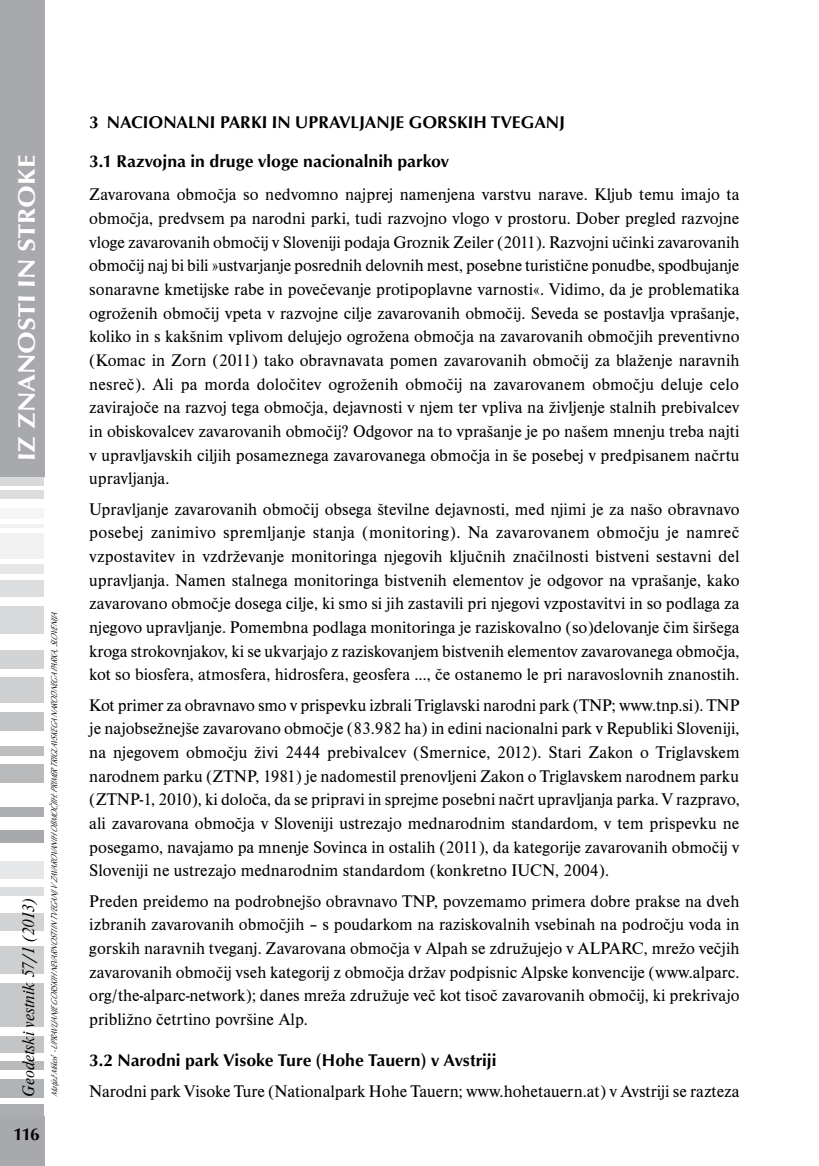
<style>
.page{position:relative;width:819px;height:1166px;background:#fff}
.page>*{position:absolute;margin:0;border:0;box-sizing:border-box;transform-origin:0 0}
.t1{font:500 24.5px "Optus TEE";color:#fff;scale:1.1 1}
.t2{font:17.5px/23.6px "Nimbus Rom DEE";color:#000;text-align:justify}
.t3{font:500 17.5px "Optus TEE";color:#000}
.t4{font:italic 17.5px "Nimbus Rom DEE";letter-spacing:-.015em;color:#000}
.t5{font:italic 8.75px "Optus TEE";color:#000;scale:.8 1}
</style>
<div class="page">
<div style="left:0;top:1116px;width:44px;height:50px;background:#a7a9ac"></div>
<div style="left:0;top:581px;width:44px;height:16px;background:#dcddde"></div>
<div style="left:0;top:607px;width:44px;height:27px;background:#d7d9da"></div>
<div style="left:0;top:650px;width:44px;height:18px;background:#d1d3d4"></div>
<div style="left:0;top:677px;width:44px;height:26px;background:#cdcfd0"></div>
<div style="left:0;top:712px;width:44px;height:18px;background:#c2c4c6"></div>
<div style="left:0;top:746px;width:44px;height:9px;background:#bcbec0"></div>
<div style="left:0;top:764px;width:44px;height:19px;background:#b8babc"></div>
<div style="left:0;top:807px;width:44px;height:10px;background:#abadb0"></div>
<div style="left:0;top:830px;width:44px;height:12px;background:#a7a9ac"></div>
<div style="left:0;top:861px;width:44px;height:17px;background:#e6e7e8"></div>
<div style="left:0;top:888px;width:44px;height:8px;background:#dcddde"></div>
<div style="left:0;top:913px;width:44px;height:17px;background:#d1d3d4"></div>
<div style="left:0;top:946px;width:44px;height:28px;background:#cdcfd0"></div>
<div style="left:0;top:983px;width:44px;height:44px;background:#c7c8ca"></div>
<div style="left:0;top:1036px;width:44px;height:16px;background:#c2c4c6"></div>
<div style="left:0;top:1061px;width:44px;height:9px;background:#b8babc"></div>
<div style="left:0;top:1079px;width:44px;height:18px;background:#b1b4b6"></div>
<div style="left:0;top:1104px;width:44px;height:12px;background:#abadb0"></div>
<div style="left:0;top:477px;width:44px;height:9px;background:#d7d9da"></div>
<div style="left:0;top:490px;width:44px;height:9px;background:#dcddde"></div>
<div style="left:0;top:508px;width:44px;height:10px;background:#f4f5f5"></div>
<div style="left:0;top:533px;width:44px;height:26px;background:#f1f1f2"></div>
<div style="left:0;top:564px;width:44px;height:10px;background:#e6e7e8"></div>
<hr style="left:0;top:524px;width:44px;height:4px;background:#f1f1f2">
<div style="left:0;top:0;width:44px;height:477px;background:#a7a9ac"></div>
<h1 class="t1" style="left:12px;top:461px;width:280px;rotate:-90deg">IZ ZNANOSTI IN STROKE</h1>
<p class="t4" style="left:19px;top:1096px;width:200px;rotate:-90deg">Geodetski vestnik 57/1 (2013)</p>
<p class="t5" style="left:49px;top:811px;width:256px;rotate:-90deg">ČJIH:PRIMERTRIGLAVSKEGANARODNEGAPARKA,SLOVENIJA</p>
<p class="t5" style="left:49px;top:1097px;width:367px;rotate:-90deg">MatjažMikoš-UPRAVLJANJEGORSKIHNEVARNOSTIINTVEGANJVZAVAROVANIHOBMO</p>
<p class="t3" style="left:13px;top:1123px;width:28px">116</p>
<p class="t3" style="left:89px;top:111px;width:475px">3 NAC IONALNI PARKI IN UPRAVLJANJE GORSKIH TVEGANJ</p>
<p class="t3" style="left:89px;top:150px;width:361px">3.1 Razvojna in druge vloge nacionalnih parkov</p>
<p class="t2" style="left:89px;top:183px;width:652px">Zavarovana območja so nedvomno najprej namenjena varstvu narave. Kljub temu imajo ta območja, predvsem pa narodni parki, tudi razvojno vlogo v prostoru. Dober pregled razvojne vloge zavarovanih območij v Sloveniji podaja Groznik Zeiler (2011). Razvojni učinki zavarovanih območij naj bi bili »ustvarjanje posrednih delovnih mest, posebne turistične ponudbe, spodbujanje sonaravne kmetijske rabe in povečevanje protipoplavne varnosti«. Vidimo, da je problematika ogroženih območij vpeta v razvojne cilje zavarovanih območij. Seveda se postavlja vprašanje, koliko in s kakšnim vplivom delujejo ogrožena območja na zavarovanih območjih preventivno (Komac in Zorn (2011) tako obravnavata pomen zavarovanih območij za blaženje naravnih nesreč). Ali pa morda določitev ogroženih območij na zavarovanem območju deluje celo zavirajoče na razvoj tega območja, dejavnosti v njem ter vpliva na življenje stalnih prebivalcev in obiskovalcev zavarovanih območij? Odgovor na to vprašanje je po našem mnenju treba najti v upravljavskih ciljih posameznega zavarovanega območja in še posebej v predpisanem načrtu upravljanja.</p>
<p class="t2" style="left:89px;top:497px;width:651px">Upravljanje zavarovanih območij obsega številne dejavnosti, med njimi je za našo obravnavo posebej zanimivo spremljanje stanja (monitoring). Na zavarovanem območju je namreč vzpostavitev in vzdrževanje monitoringa njegovih ključnih značilnosti bistveni sestavni del upravljanja. Namen stalnega monitoringa bistvenih elementov je odgovor na vprašanje, kako zavarovano območje dosega cilje, ki smo si jih zastavili pri njegovi vzpostavitvi in so podlaga za njegovo upravljanje. Pomembna podlaga monitoringa je raziskovalno (so)delovanje čim širšega kroga strokovnjakov, ki se ukvarjajo z raziskovanjem bistvenih elementov zavarovanega območja, kot so biosfera, atmosfera, hidrosfera, geosfera …, če ostanemo le pri naravoslovnih znanostih.</p>
<p class="t2" style="left:89px;top:693px;width:652px">Kot primer za obravnavo smo v prispevku izbrali Triglavski narodni park (TNP; www.tnp.si). TNP je najobsežnejše zavarovano območje (83.982 ha) in edini nacionalni park v Republiki Sloveniji, na njegovem območju živi 2444 prebivalcev (Smernice, 2012). Stari Zakon o Triglavskem narodnem parku (ZTNP, 1981) je nadomestil prenovljeni Zakon o Triglavskem narodnem parku (ZTNP-1, 2010), ki določa, da se pripravi in sprejme posebni načrt upravljanja parka. V razpravo, ali zavarovana območja v Sloveniji ustrezajo mednarodnim standardom, v tem prispevku ne posegamo, navajamo pa mnenje Sovinca in ostalih (2011), da kategorije zavarovanih območij v Sloveniji ne ustrezajo mednarodnim standardom (konkretno IUCN, 2004).</p>
<p class="t2" style="left:89px;top:889px;width:651px">Preden preidemo na podrobnejšo obravnavo TNP, povzemamo primera dobre prakse na dveh izbranih zavarovanih območjih – s poudarkom na raziskovalnih vsebinah na področju voda in gorskih naravnih tveganj. Zavarovana območja v Alpah se združujejo v ALPARC, mrežo večjih zavarovanih območij vseh kategorij z območja držav podpisnic Alpske konvencije (www.alparc. org/the-alparc-network); danes mreža združuje več kot tisoč zavarovanih območij, ki prekrivajo približno četrtino površine Alp.</p>
<p class="t3" style="left:89px;top:1049px;width:408px">3.2 Narodni park Visoke Ture (Hohe Tauern) v Avstriji</p>
<p class="t2" style="left:89px;top:1079px;width:651px">Narodni park Visoke Ture (Nationalpark Hohe Tauern; www.hohetauern.at) v Avstriji se razteza</p>
</div>
